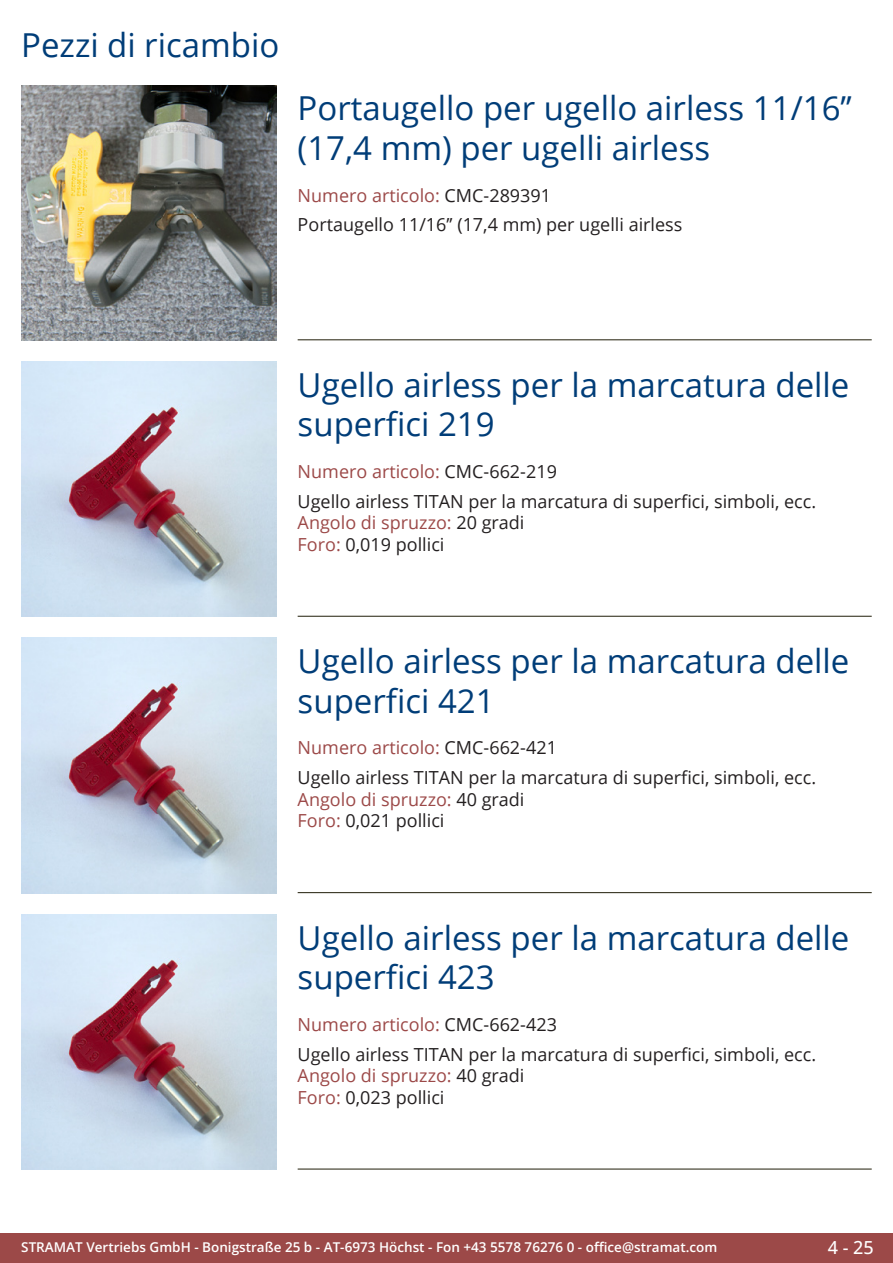
<style>
.page{position:relative;width:893px;height:1263px;background:#fff}
.page>*{position:absolute;margin:0;border:0;box-sizing:border-box;transform-origin:0 0}
.Produkttitel{font:33px/39.6px "Open Sans";color:#003d78}
.RastTitel{font:33px "Open Sans";color:#003d78}
.Beschreibung_Text{font:18px/21.6px "Open Sans";color:#231f20}
.TechDaten_Überschrif{font:18px "Open Sans";color:#9c4948}
.t1{font:500 18px "Open Sans";color:#fff}
.t2{font:600 13.5px "Open Sans";color:#fff}
.s1{color:#231f20}
.s2{color:#9c4948}
</style>
<div class="page">
<div style="left:0;top:1233px;width:893px;height:30px;background:#9c4948"></div>
<hr style="left:298px;top:340px;width:574px;height:1px;background:#201d08">
<hr style="left:298px;top:616px;width:574px;height:1px;background:#201d08">
<hr style="left:298px;top:892px;width:574px;height:1px;background:#201d08">
<hr style="left:298px;top:1169px;width:574px;height:1px;background:#201d08">
<img style="left:21px;top:85px;width:255px;height:255px">
<img style="left:21px;top:361px;width:255px;height:256px">
<img style="left:21px;top:638px;width:255px;height:255px">
<img style="left:21px;top:914px;width:255px;height:255px">
<p class="RastTitel" style="left:21px;top:22px;width:260px">Pezzi di ricambio</p>
<p class="Produkttitel" style="left:298px;top:88px;width:556px">Portaugello per ugello airless 11/16’’ (17,4 mm) per ugelli airless</p>
<p class="TechDaten_Überschrif" style="left:298px;top:183px;width:255px">Numero articolo: <span class="s1">CMC-289391</span></p>
<p class="Beschreibung_Text" style="left:298px;top:214px;width:386px">Portaugello 11/16’’ (17,4 mm) per ugelli airless</p>
<p class="Produkttitel" style="left:298px;top:364px;width:553px">Ugello airless per la marcatura delle superfici 219</p>
<p class="TechDaten_Überschrif" style="left:298px;top:459px;width:261px">Numero articolo: <span class="s1">CMC-662-219</span></p>
<p class="Beschreibung_Text" style="left:298px;top:490px;width:520px">Ugello airless TITAN per la marcatura di superfici, simboli, ecc.<br><span class="s2">Angolo di spruzzo:</span> 20 gradi<br><span class="s2">Foro:</span> 0,019 pollici</p>
<p class="Produkttitel" style="left:298px;top:640px;width:553px">Ugello airless per la marcatura delle superfici 421</p>
<p class="TechDaten_Überschrif" style="left:298px;top:735px;width:261px">Numero articolo: <span class="s1">CMC-662-421</span></p>
<p class="Beschreibung_Text" style="left:298px;top:766px;width:520px">Ugello airless TITAN per la marcatura di superfici, simboli, ecc.<br><span class="s2">Angolo di spruzzo:</span> 40 gradi<br><span class="s2">Foro:</span> 0,021 pollici</p>
<p class="Produkttitel" style="left:298px;top:917px;width:553px">Ugello airless per la marcatura delle superfici 423</p>
<p class="TechDaten_Überschrif" style="left:298px;top:1012px;width:261px">Numero articolo: <span class="s1">CMC-662-423</span></p>
<p class="Beschreibung_Text" style="left:298px;top:1043px;width:520px">Ugello airless TITAN per la marcatura di superfici, simboli, ecc.<br><span class="s2">Angolo di spruzzo:</span> 40 gradi<br><span class="s2">Foro:</span> 0,023 pollici</p>
<p class="t2" style="left:21px;top:1238px;width:698px">STRAMAT Vertriebs GmbH - Bonigstraße 25 b - AT-6973 Höchst - Fon +43 5578 76276 0 - office@stramat.com</p>
<p class="t1" style="left:828px;top:1234px;width:48px">4 - 25</p>
</div>
